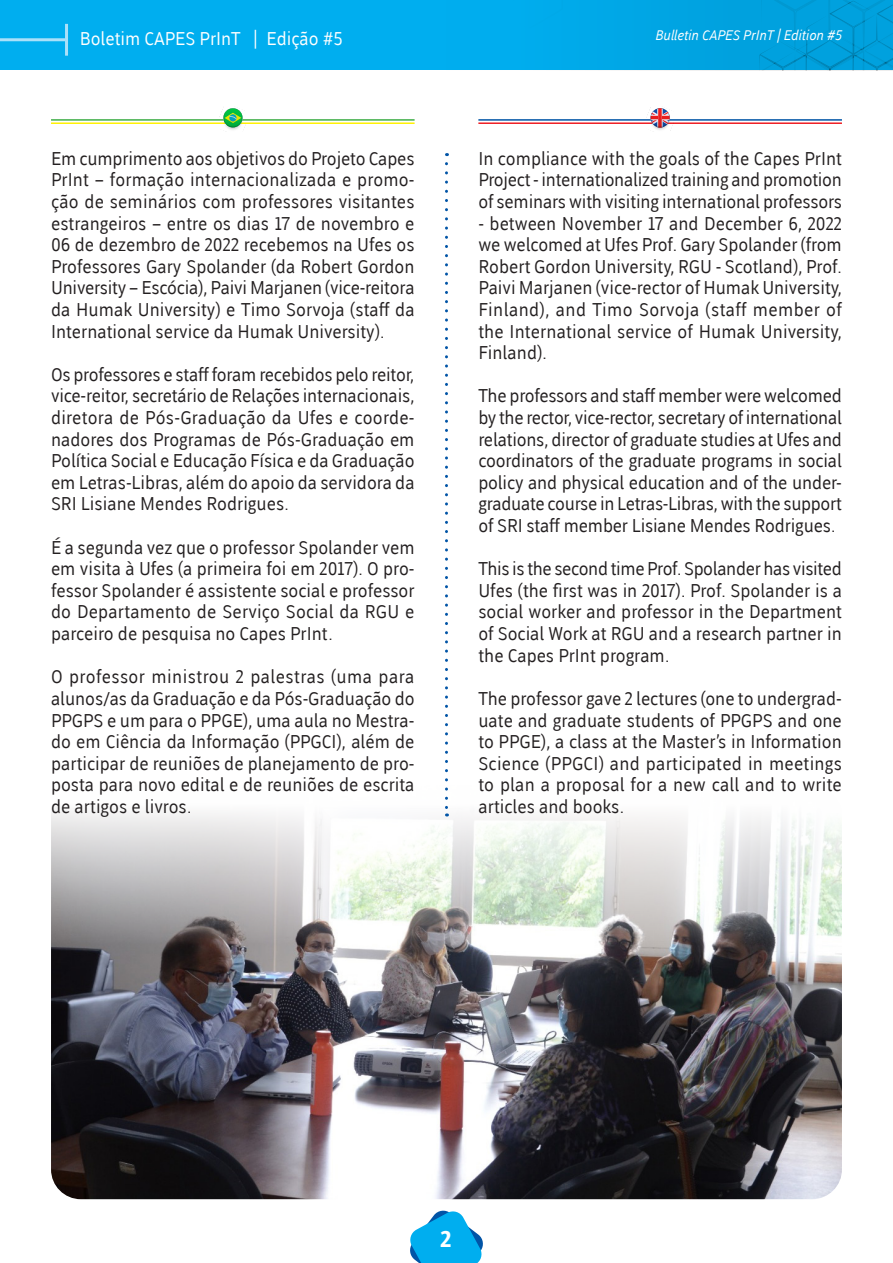
<style>
.page{position:relative;width:893px;height:1263px;background:#fff}
.page>*{position:absolute;margin:0;border:0;box-sizing:border-box;transform-origin:0 0}
.t1{font:800 22.5px "Ufes Sans";color:#fff}
.Corpo_texto_ingles{font:18px/21.6px "Ufes Sans";color:#231f20;text-align:justify}
.corpo_texto{font:18px/21.6px "Ufes Sans";color:#231f20;text-align:justify}
.t2{font:18px "Ufes Sans";color:#fff}
.t3{font:italic 13.5px "Ufes Sans";color:#fff}
</style>
<div class="page">
<svg style="left:410px;top:1210px;width:73px;height:53px"></svg>
<div style="left:0;top:1px;width:893px;height:69px;background:#00aeef"></div>
<hr style="left:0;top:38px;width:65px;height:3px;background:#aae0f9">
<hr style="left:65px;top:24px;width:3px;height:32px;background:#aae0f9">
<div style="left:446px;top:0;width:447px;height:70px;background:#00a6e5"></div>
<svg style="left:759px;top:0;width:134px;height:70px"></svg>
<div style="left:446px;top:0;width:75px;height:70px;background:#00adee"></div>
<img style="left:51px;top:811px;width:791px;height:388px">
<svg style="left:445px;top:164px;width:3px;height:652px"></svg>
<hr style="left:51px;top:119px;width:364px;height:2px;background:#40ae49">
<hr style="left:51px;top:122px;width:364px;height:2px;background:#fff101">
<svg style="left:220px;top:108px;width:26px;height:22px"></svg>
<hr style="left:478px;top:119px;width:364px;height:2px;background:#0154a6">
<hr style="left:478px;top:122px;width:364px;height:2px;background:#ee1d23">
<svg style="left:646px;top:107px;width:28px;height:24px"></svg>
<p class="t2" style="left:80px;top:28px;width:264px">Boletim CAPES PrInT | Edição #5</p>
<p class="t3" style="left:655px;top:28px;width:188px">Bulletin CAPES PrInT | Edition #5</p>
<p class="corpo_texto" style="left:51px;top:148px;width:365px">Em cumprimento aos objetivos do Projeto Capes PrInt – formação internacionalizada e promo&shy;ção de seminários com professores visitantes estrangeiros – entre os dias 17 de novembro e 06 de dezembro de 2022 recebemos na Ufes os Professores Gary Spolander (da Robert Gordon University – Escócia), Paivi Marjanen (vice-reitora da Humak University) e Timo Sorvoja (staff da International service da Humak University).</p>
<p class="corpo_texto" style="left:51px;top:364px;width:365px">Os professores e staff foram recebidos pelo reitor, vice-reitor, secretário de Relações internacionais, diretora de Pós-Graduação da Ufes e coorde&shy;nadores dos Programas de Pós-Graduação em Política Social e Educação Física e da Graduação em Letras-Libras, além do apoio da servidora da SRI Lisiane Mendes Rodrigues.</p>
<p class="corpo_texto" style="left:51px;top:537px;width:365px">É a segunda vez que o professor Spolander vem em visita à Ufes (a primeira foi em 2017). O pro&shy;fessor Spolander é assistente social e professor do Departamento de Serviço Social da RGU e parceiro de pesquisa no Capes PrInt.</p>
<p class="corpo_texto" style="left:51px;top:666px;width:365px">O professor ministrou 2 palestras (uma para alunos/as da Graduação e da Pós-Graduação do PPGPS e um para o PPGE), uma aula no Mestra&shy;do em Ciência da Informação (PPGCI), além de participar de reuniões de planejamento de pro&shy;posta para novo edital e de reuniões de escrita de artigos e livros.</p>
<p class="Corpo_texto_ingles" style="left:478px;top:148px;width:365px">In compliance with the goals of the Capes PrInt Project - internationalized training and promotion of seminars with visiting international professors</p>
<p class="Corpo_texto_ingles" style="left:478px;top:213px;width:365px">- between November 17 and December 6, 2022 we welcomed at Ufes Prof. Gary Spolander (from Robert Gordon University, RGU - Scotland), Prof.<br>Paivi Marjanen (vice-rector of Humak University, Finland), and Timo Sorvoja (staff member of the International service of Humak University, Finland).</p>
<p class="Corpo_texto_ingles" style="left:478px;top:386px;width:365px">The professors and staff member were welcomed by the rector, vice-rector, secretary of international relations, director of graduate studies at Ufes and coordinators of the graduate programs in social policy and physical education and of the under&shy;graduate course in Letras-Libras, with the support of SRI staff member Lisiane Mendes Rodrigues.</p>
<p class="Corpo_texto_ingles" style="left:478px;top:558px;width:365px">This is the second time Prof. Spolander has visited Ufes (the first was in 2017). Prof. Spolander is a social worker and professor in the Department of Social Work at RGU and a research partner in the Capes PrInt program.</p>
<p class="Corpo_texto_ingles" style="left:478px;top:688px;width:365px">The professor gave 2 lectures (one to undergrad&shy;uate and graduate students of PPGPS and one to PPGE), a class at the Master’s in Information Science (PPGCI) and participated in meetings to plan a proposal for a new call and to write articles and books.</p>
<p class="t1" style="left:440px;top:1226px;width:12px">2</p>
</div>
